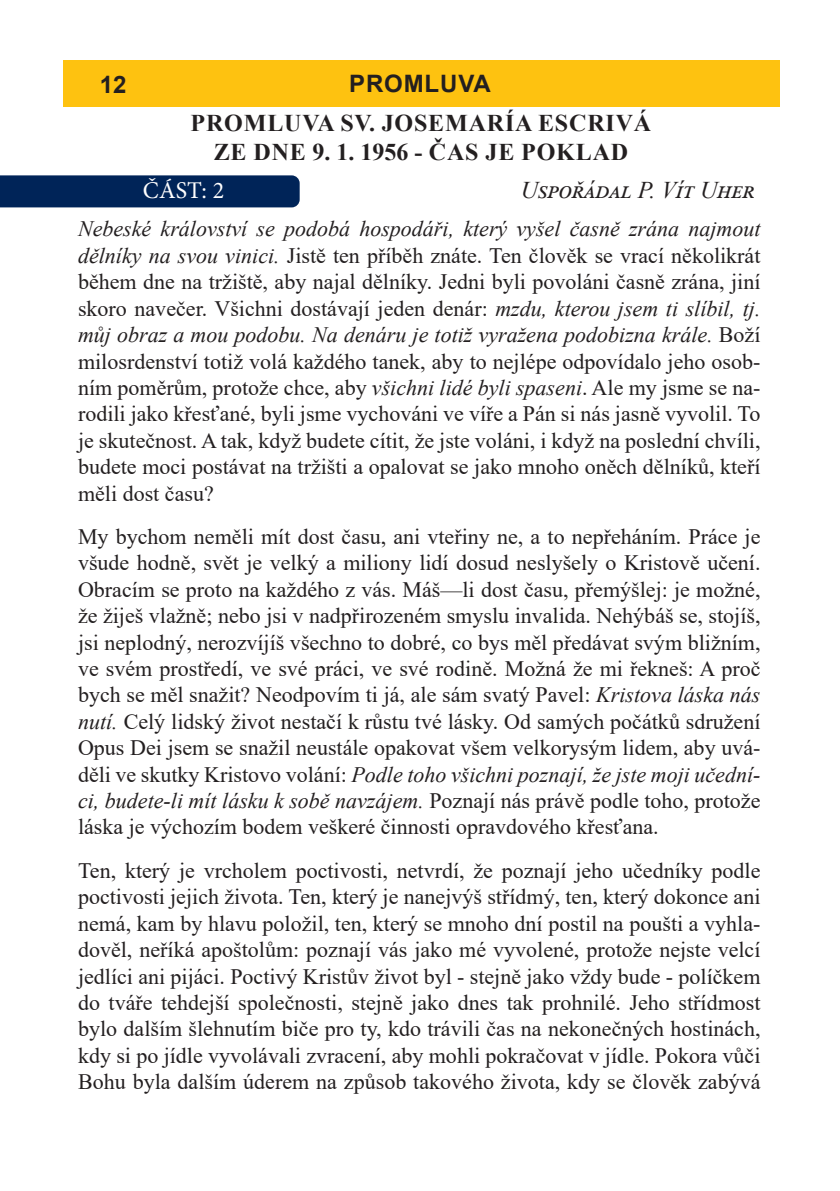
<style>
.page{position:relative;width:840px;height:1191px;background:#fff}
.page>*{position:absolute;margin:0;border:0;box-sizing:border-box;transform-origin:0 0}
.t1{font:700 24px/28.8px "Times New Roman";letter-spacing:.035em;color:#231f20;text-align:center}
.t2{font:italic 24px "Times New Roman";letter-spacing:.005em;color:#231f20}
.t3{font:700 24px "Arial";letter-spacing:.035em;color:#231f20}
.t4{font:24px "Minion Pro";color:#fff}
.t5{font:22px/26.4px "Times New Roman";color:#231f20;text-align:justify}
.s1{font-style:italic}
</style>
<div class="page">
<div style="left:63px;top:61px;width:715px;height:46px;background:#fec210"></div>
<div style="left:0;top:175px;width:299px;height:32px;background:#002458"></div>
<p class="t3" style="left:100px;top:68px;width:28px">12</p>
<p class="t3" style="left:349px;top:67px;width:143px">PROMLUVA</p>
<p class="t1" style="left:190px;top:108px;width:462px">PROMLUVA SV. JOSEMARÍA ESCRIVÁ<br>ZE DNE 9. 1. 1956 - ČAS JE POKLAD</p>
<p class="t4" style="left:143px;top:174px;width:83px">ČÁST: 2</p>
<p class="t2" style="left:520px;top:173px;width:233px">Uspořádal P. Vít Uher</p>
<p class="t5" style="left:78px;top:215px;width:683px"><span class="s1">Nebeské království se podobá hospodáři, který vyšel časně zrána najmout dělníky na svou vinici.</span> Jistě ten příběh znáte. Ten člověk se vrací několikrát během dne na tržiště, aby najal dělníky. Jedni byli povoláni časně zrána, jiní skoro navečer. Všichni dostávají jeden denár: <span class="s1">mzdu, kterou jsem ti slíbil, tj. můj obraz a mou podobu. Na denáru je totiž vyražena podobizna krále.</span> Boží milosrdenství totiž volá každého tanek, aby to nejlépe odpovídalo jeho osob&shy;ním poměrům, protože chce, aby <span class="s1">všichni lidé byli spaseni</span>. Ale my jsme se na&shy;rodili jako křesťané, byli jsme vychováni ve víře a Pán si nás jasně vyvolil. To je skutečnost. A tak, když budete cítit, že jste voláni, i když na poslední chvíli, budete moci postávat na tržišti a opalovat se jako mnoho oněch dělníků, kteří měli dost času?</p>
<p class="t5" style="left:78px;top:523px;width:683px">My bychom neměli mít dost času, ani vteřiny ne, a to nepřeháním. Práce je všude hodně, svět je velký a miliony lidí dosud neslyšely o Kristově učení.<br>Obracím se proto na každého z vás. Máš—li dost času, přemýšlej: je možné, že žiješ vlažně; nebo jsi v nadpřirozeném smyslu invalida. Nehýbáš se, stojíš, jsi neplodný, nerozvíjíš všechno to dobré, co bys měl předávat svým bližním, ve svém prostředí, ve své práci, ve své rodině. Možná že mi řekneš: A proč bych se měl snažit? Neodpovím ti já, ale sám svatý Pavel: <span class="s1">Kristova láska nás nutí.</span> Celý lidský život nestačí k růstu tvé lásky. Od samých počátků sdružení Opus Dei jsem se snažil neustále opakovat všem velkorysým lidem, aby uvá&shy;děli ve skutky Kristovo volání: <span class="s1">Podle toho všichni poznají, že jste moji učední&shy;ci, budete-li mít lásku k sobě navzájem.</span> Poznají nás právě podle toho, protože láska je výchozím bodem veškeré činnosti opravdového křesťana.</p>
<p class="t5" style="left:78px;top:856px;width:683px">Ten, který je vrcholem poctivosti, netvrdí, že poznají jeho učedníky podle poctivosti jejich života. Ten, který je nanejvýš střídmý, ten, který dokonce ani nemá, kam by hlavu položil, ten, který se mnoho dní postil na poušti a vyhla&shy;dověl, neříká apoštolům: poznají vás jako mé vyvolené, protože nejste velcí jedlíci ani pijáci. Poctivý Kristův život byl - stejně jako vždy bude - políčkem do tváře tehdejší společnosti, stejně jako dnes tak prohnilé. Jeho střídmost bylo dalším šlehnutím biče pro ty, kdo trávili čas na nekonečných hostinách, kdy si po jídle vyvolávali zvracení, aby mohli pokračovat v jídle. Pokora vůči Bohu byla dalším úderem na způsob takového života, kdy se člověk zabývá</p>
</div>
